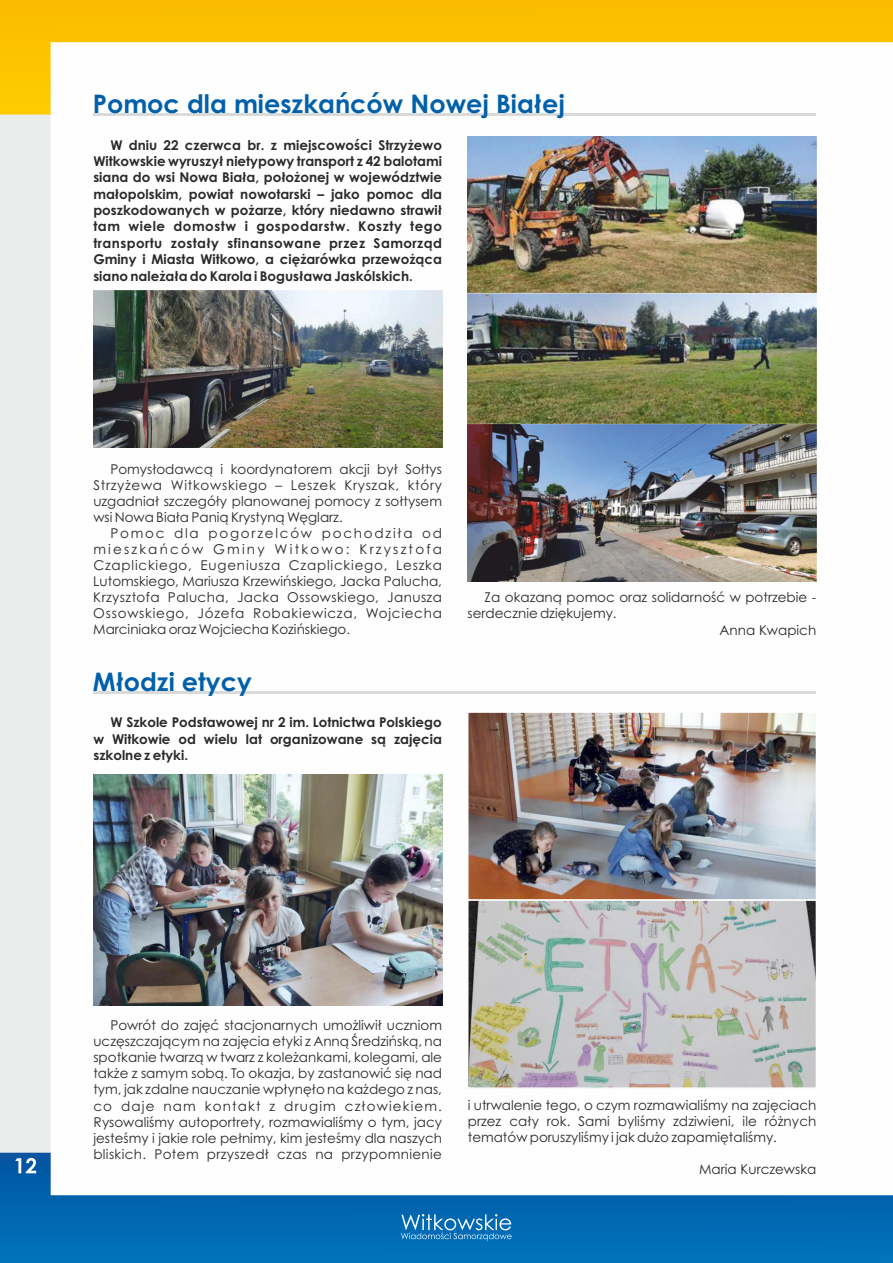
<style>
.page{position:relative;width:893px;height:1263px;background:#fff}
.page>*{position:absolute;margin:0;border:0;box-sizing:border-box;transform-origin:0 0}
.t1{font:700 25.5px "Century Gothic";color:#0060aa}
.t2{font:13.5px/16px "Century Gothic";color:#2b2a29;text-align:justify}
.t3{font:700 13.5px/16.4px "Century Gothic";color:#2b2a29;text-align:justify}
</style>
<div class="page">
<img style="left:0;top:0;width:893px;height:1263px">
<svg style="left:401px;top:1214px;width:111px;height:27px;background:#3287c1"></svg>
<svg style="left:15px;top:1158px;width:21px;height:15px"></svg>
<hr style="left:93px;top:114px;width:723px;height:2px;background:#d9dada">
<img style="left:468px;top:136px;width:348px;height:446px">
<img style="left:93px;top:291px;width:349px;height:157px">
<hr style="left:93px;top:691px;width:723px;height:2px;background:#d9dada">
<img style="left:94px;top:774px;width:348px;height:231px">
<img style="left:469px;top:713px;width:346px;height:374px">
<div style="left:467px;top:711px;width:350px;height:190px;border:1px solid #fefefe"></div>
<div style="left:467px;top:899px;width:350px;height:190px;border:1px solid #fefefe"></div>
<h1 class="t1" style="left:93px;top:94px;width:474px">Pomoc dla mieszkańców Nowej Białej</h1>
<p class="t3" style="left:93px;top:138px;width:350px;text-indent:17px">W dniu 22 czerwca br. z miejscowości Strzyżewo Witkowskie wyruszył nietypowy transport z 42 balotami siana do wsi Nowa Biała, położonej w województwie małopolskim, powiat nowotarski – jako pomoc dla poszkodowanych w pożarze, który niedawno strawił tam wiele domostw i gospodarstw. Koszty tego transportu zostały sfinansowane przez Samorząd Gminy i Miasta Witkowo, a ciężarówka przewożąca siano należała do Karola i Bogusława Jaskólskich.</p>
<p class="t2" style="left:93px;top:462px;width:350px;text-indent:17px">Pomysłodawcą i koordynatorem akcji był Sołtys Strzyżewa Witkowskiego – Leszek Kryszak, który uzgadniał szczegóły planowanej pomocy z sołtysem wsi Nowa Biała Panią Krystyną Węglarz.</p>
<p class="t2" style="left:93px;top:526px;width:350px;text-indent:17px">Pomoc dla pogorzelców pochodziła od mieszkańców Gminy Witkowo: Krzysztofa Czaplickiego, Eugeniusza Czaplickiego, Leszka Lutomskiego, Mariusza Krzewińskiego, Jacka Palucha, Krzysztofa Palucha, Jacka Ossowskiego, Janusza Ossowskiego, Józefa Robakiewicza, Wojciecha Marciniaka oraz Wojciecha Kozińskiego.</p>
<h1 class="t1" style="left:93px;top:672px;width:161px">Młodzi etycy</h1>
<p class="t3" style="left:93px;top:715px;width:350px;text-indent:17px">W Szkole Podstawowej nr 2 im. Lotnictwa Polskiego w Witkowie od wielu lat organizowane są zajęcia szkolne z etyki.</p>
<p class="t2" style="left:485px;top:591px;width:333px">Za okazaną pomoc oraz solidarność w potrzebie -</p>
<p class="t2" style="left:468px;top:607px;width:151px">serdecznie dziękujemy.</p>
<p class="t2" style="left:720px;top:623px;width:98px">Anna Kwapich</p>
<p class="t2" style="left:93px;top:1018px;width:350px;text-indent:17px">Powrót do zajęć stacjonarnych umożliwił uczniom uczęszczającym na zajęcia etyki z Anną Średzińską, na spotkanie twarzą w twarz z koleżankami, kolegami, ale także z samym sobą. To okazja, by zastanowić się nad tym, jak zdalne nauczanie wpłynęło na każdego z nas, co daje nam kontakt z drugim człowiekiem.<br>Rysowaliśmy autoportrety, rozmawialiśmy o tym, jacy jesteśmy i jakie role pełnimy, kim jesteśmy dla naszych bliskich. Potem przyszedł czas na przypomnienie</p>
<p class="t2" style="left:468px;top:1098px;width:350px">i utrwalenie tego, o czym rozmawialiśmy na zajęciach przez cały rok. Sami byliśmy zdziwieni, ile różnych tematów poruszyliśmy i jak dużo zapamiętaliśmy.</p>
<p class="t2" style="left:699px;top:1162px;width:119px">Maria Kurczewska</p>
</div>
